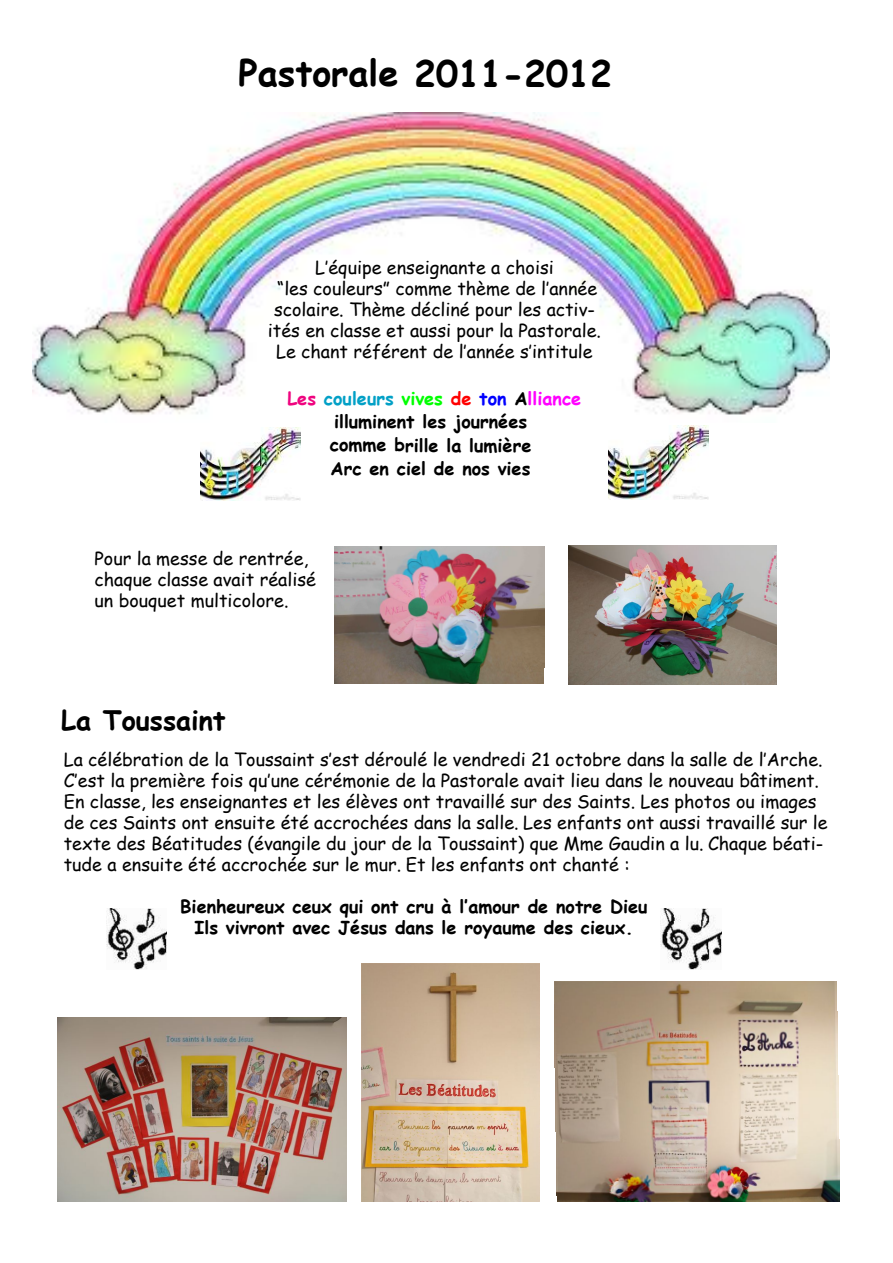
<style>
.page{position:relative;width:893px;height:1263px;background:#fff}
.page>*{position:absolute;margin:0;border:0;box-sizing:border-box;transform-origin:0 0}
.t1{font:700 36px "Comic Sans MS";color:#000}
.t2{font:700 27px "Comic Sans MS";letter-spacing:-.005em;color:#000}
.t3{font:18px/21px "Comic Sans MS";color:#000}
.t4{font:700 18px/23.2px "Comic Sans MS";color:#000;text-align:center}
.s1{color:#ef047f}
.s2{color:#02a0c6}
.s3{color:#0f0}
.s4{color:#f00}
.s5{color:#00f}
.s6{color:#f0f}
</style>
<div class="page">
<img style="left:661px;top:908px;width:60px;height:62px">
<img style="left:106px;top:908px;width:61px;height:62px">
<img style="left:334px;top:546px;width:210px;height:137px">
<img style="left:32px;top:113px;width:797px;height:302px">
<img style="left:200px;top:427px;width:100px;height:73px">
<img style="left:609px;top:426px;width:99px;height:73px">
<img style="left:568px;top:546px;width:208px;height:138px">
<img style="left:57px;top:1017px;width:289px;height:184px">
<img style="left:554px;top:981px;width:285px;height:220px">
<svg style="left:539px;top:964px;width:1px;height:237px"></svg>
<img style="left:361px;top:964px;width:178px;height:237px">
<h1 class="t1" style="left:239px;top:47px;width:375px">Pastorale 2011-2012</h1>
<p class="t3" style="left:268px;top:256px;width:335px;text-align:center">L’équipe enseignante a choisi<br>“les couleurs” comme thème de l’année scolaire. Thème décliné pour les activ&shy;ités en classe et aussi pour la Pastorale.<br>Le chant référent de l’année s’intitule</p>
<p class="t4" style="left:287px;top:386px;width:295px"><span class="s1">Les</span> <span class="s2">couleurs</span> <span class="s3">vives</span> <span class="s4">de</span> <span class="s5">ton</span> A<span class="s6">lliance </span>illuminent les journées<br>comme brille la lumière<br>Arc en ciel de nos vies</p>
<p class="t3" style="left:94px;top:547px;width:223px">Pour la messe de rentrée, chaque classe avait réalisé un bouquet multicolore.</p>
<h2 class="t2" style="left:61px;top:700px;width:166px">La Toussaint</h2>
<p class="t3" style="left:64px;top:748px;width:765px">La célébration de la Toussaint s’est déroulé le vendredi 21 octobre dans la salle de l’Arche.<br>C’est la première fois qu’une cérémonie de la Pastorale avait lieu dans le nouveau bâtiment.<br>En classe, les enseignantes et les élèves ont travaillé sur des Saints. Les photos ou images de ces Saints ont ensuite été accrochées dans la salle. Les enfants ont aussi travaillé sur le texte des Béatitudes (évangile du jour de la Toussaint) que Mme Gaudin a lu. Chaque béati&shy;tude a ensuite été accrochée sur le mur. Et les enfants ont chanté :</p>
<p class="t4" style="left:180px;top:895px;width:468px;line-height:21px">Bienheureux ceux qui ont cru à l’amour de notre Dieu<br>Ils vivront avec Jésus dans le royaume des cieux.</p>
</div>
